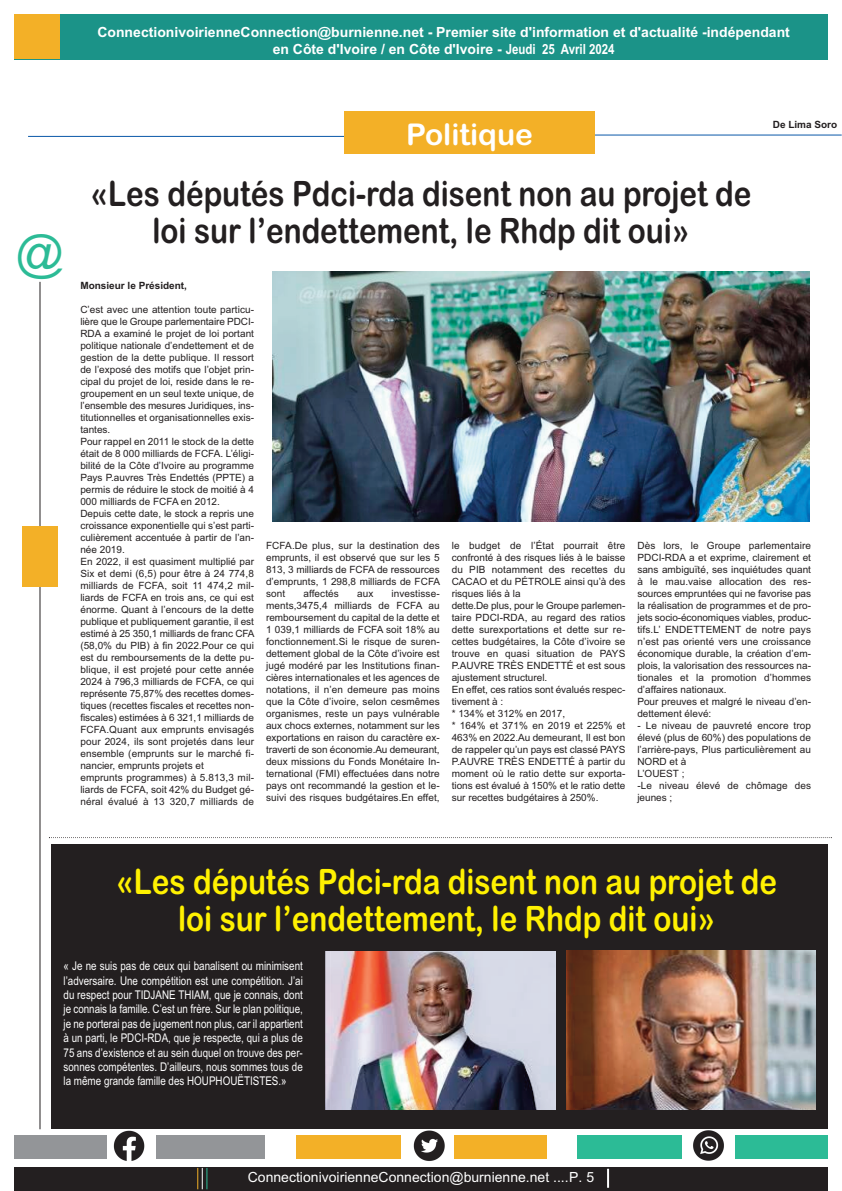
<style>
.page{position:relative;width:842px;height:1191px;background:#fff}
.page>*{position:absolute;margin:0;border:0;box-sizing:border-box;transform-origin:0 0}
.t1{font:48px "Arial";color:#2cbb96}
.t2{font:35px/37px "Arial Rounded MT Bold";color:#231f20;text-align:center;scale:.85 1}
.t3{font:35px/37px "Arial Rounded MT Bold";color:#fff101;text-align:center;scale:.85 1}
.t4{font:30px "Arial Rounded MT Bold";color:#fff}
.t5{font:700 14px/16.8px "Arial";color:#fff;text-align:center}
.t6{font:14px "Arial";color:#fff}
.t7{font:12px/14.4px "Arial Narrow";color:#fff;text-align:justify}
.t8{font:10px/12px "Arial";color:#231f20}
.t9{font:700 10px "Arial";color:#231f20}
.s1{font-family:"Arial Narrow"}
</style>
<div class="page">
<div style="left:51px;top:844px;width:777px;height:285px;background:#231f20"></div>
<div style="left:14px;top:14px;width:814px;height:46px;background:#1b9388"></div>
<div style="left:14px;top:14px;width:46px;height:45px;background:#f3b027"></div>
<div style="left:14px;top:1135px;width:251px;height:24px;background:#939598"></div>
<div style="left:296px;top:1135px;width:250px;height:24px;background:#f3b027"></div>
<div style="left:577px;top:1135px;width:251px;height:24px;background:#2cbb96"></div>
<div style="left:14px;top:1167px;width:814px;height:23px;background:#231f20"></div>
<img style="left:107px;top:1130px;width:49px;height:31px">
<img style="left:401px;top:1130px;width:52px;height:31px">
<img style="left:683px;top:1130px;width:52px;height:31px">
<svg style="left:197px;top:1167px;width:10px;height:22px"></svg>
<svg style="left:607px;top:1168px;width:2px;height:19px"></svg>
<hr style="left:28px;top:136px;width:360px;height:1px;background:#0a58a8">
<hr style="left:422px;top:134px;width:420px;height:1px;background:#0a58a8">
<div style="left:345px;top:111px;width:250px;height:42px;background:#f3b027"></div>
<img style="left:273px;top:272px;width:536px;height:250px">
<hr style="left:39px;top:282px;width:1px;height:847px;background:#231f20">
<div style="left:22px;top:526px;width:36px;height:61px;background:#f3b027"></div>
<svg style="left:49px;top:837px;width:783px;height:1px"></svg>
<img style="left:326px;top:952px;width:229px;height:157px">
<img style="left:566px;top:950px;width:250px;height:159px">
<h3 class="t5" style="left:97px;top:24px;width:694px">ConnectionivoirienneConnection@burnienne.net - Premier site d'information et d'actualité -indépendant en Côte d'Ivoire / en Côte d'Ivoire - <span class="s1">Jeudi 25 Avril 2024</span></h3>
<h1 class="t1" style="left:15px;top:224px;width:50px">@</h1>
<h3 class="t4" style="left:406px;top:117px;width:128px">Politique</h3>
<h2 class="t2" style="left:91px;top:176px;width:779px">«Les députés Pdci-rda disent non au projet de loi sur l’endettement, le Rhdp dit oui»</h2>
<p class="t9" style="left:773px;top:119px;width:66px">De Lima Soro</p>
<p class="t9" style="left:80px;top:280px;width:108px">Monsieur le Président,</p>
<p class="t8" style="left:80px;top:303px;width:176px">C’est avec une attention toute particu&shy;lière que le Groupe parlementaire PDCI-RDA a examiné le projet de loi portant politique nationale d’endettement et de gestion de la dette publique. Il ressort de l’exposé des motifs que l’objet prin&shy;cipal du projet de loi, reside dans le re&shy;groupement en un seul texte unique, de l’ensemble des mesures Juridiques, ins&shy;titutionnelles et organisationnelles exis&shy;tantes.<br>Pour rappel en 2011 le stock de la dette était de 8 000 milliards de FCFA. L’éligi&shy;bilité de la Côte d’Ivoire au programme Pays P.auvres Très Endettés (PPTE) a permis de réduire le stock de moitié à 4<br>000 milliards de FCFA en 2012.<br>Depuis cette date, le stock a repris une croissance exponentielle qui s’est parti&shy;culièrement accentuée à partir de l’an&shy;née 2019.<br>En 2022, il est quasiment multiplié par Six et demi (6,5) pour être à 24 774,8 milliards de FCFA, soit 11 474,2 mil&shy;liards de FCFA en trois ans, ce qui est énorme. Quant à l’encours de la dette publique et publiquement garantie, il est estimé à 25 350,1 milliards de franc CFA (58,0% du PIB) à fin 2022.Pour ce qui est du remboursements de la dette pu&shy;blique, il est projeté pour cette année 2024 à 796,3 milliards de FCFA, ce qui représente 75,87% des recettes domes&shy;tiques (recettes fiscales et recettes non&shy;fiscales) estimées à 6 321,1 milliards de FCFA.Quant aux emprunts envisagés pour 2024, ils sont projetés dans leur ensemble (emprunts sur le marché fi&shy;nancier, emprunts projets et<br>emprunts programmes) à 5.813,3 mil&shy;liards de FCFA, soit 42% du Budget gé&shy;néral évalué à 13 320,7 milliards de</p>
<p class="t8" style="left:266px;top:540px;width:176px;text-align:justify">FCFA.De plus, sur la destination des emprunts, il est observé que sur les 5<br>813, 3 milliards de FCFA de ressources d’emprunts, 1 298,8 milliards de FCFA sont</p>
<p class="t8" style="left:303px;top:588px;width:37px">affectés</p>
<p class="t8" style="left:357px;top:588px;width:18px">aux</p>
<p class="t8" style="left:266px;top:588px;width:175px;text-align:justify;text-indent:125px">investisse&shy;ments,3475,4 milliards de FCFA au remboursement du capital de la dette et 1 039,1 milliards de FCFA soit 18% au fonctionnement.Si le risque de suren&shy;dettement global de la Côte d’ivoire est jugé modéré par les Institutions finan&shy;cières internationales et les agences de notations, il n’en demeure pas moins que la Côte d’ivoire, selon cesmêmes organismes, reste un pays vulnérable aux chocs externes, notamment sur les exportations en raison du caractère ex&shy;traverti de son économie.Au demeurant, deux missions du Fonds Monétaire In&shy;ternational (FMI) effectuées dans notre pays ont recommandé la gestion et le&shy;suivi des risques budgétaires.En effet,</p>
<p class="t8" style="left:452px;top:540px;width:175px">le budget de l’État pourrait être confronté à des risques liés à le baisse du PIB notamment des recettes du<br>CACAO et du PÉTROLE ainsi qu’à des risques liés à la<br>dette.De plus, pour le Groupe parlemen&shy;taire PDCI-RDA, au regard des ratios dette surexportations et dette sur re&shy;cettes budgétaires, la Côte d’ivoire se trouve en quasi situation de PAYS<br>P.AUVRE TRÈS ENDETTÉ et est sous ajustement structurel.<br>En effet, ces ratios sont évalués respec&shy;tivement à :<br>* 134% et 312% en 2017,<br>* 164% et 371% en 2019 et 225% et<br>463% en 2022.Au demeurant, Il est bon de rappeler qu’un pays est classé PAYS<br>P.AUVRE TRÈS ENDETTÉ à partir du moment où le ratio dette sur exporta&shy;tions est évalué à 150% et le ratio dette sur recettes budgétaires à 250%.</p>
<p class="t8" style="left:637px;top:540px;width:175px">Dès lors, le Groupe parlementaire PDCI-RDA a et exprime, clairement et sans ambiguïté, ses inquiétudes quant à le mau.vaise allocation des res&shy;sources empruntées qui ne favorise pas la réalisation de programmes et de pro&shy;jets socio-économiques viables, produc&shy;tifs.L’ ENDETTEMENT de notre pays n’est pas orienté vers une croissance économique durable, la création d’em&shy;plois, la valorisation des ressources na&shy;tionales et la promotion d’hommes d’affaires nationaux.<br>Pour preuves et malgré le niveau d’en&shy;dettement élevé:</p>
<p class="t8" style="left:637px;top:720px;width:175px">- Le niveau de pauvreté encore trop élevé (plus de 60%) des populations de l’arrière-pays, Plus particulièrement au<br>NORD et à<br>L’OUEST ;<br>-Le niveau élevé de chômage des jeunes ;</p>
<h2 class="t3" style="left:116px;top:863px;width:779px">«Les députés Pdci-rda disent non au projet de loi sur l’endettement, le Rhdp dit oui»</h2>
<p class="t7" style="left:64px;top:958px;width:241px">« Je ne suis pas de ceux qui banalisent ou minimisent l’adversaire. Une compétition est une compétition. J’ai du respect pour TIDJANE THIAM, que je connais, dont je connais la famille. C’est un frère. Sur le plan politique, je ne porterai pas de jugement non plus, car il appartient à un parti, le PDCI-RDA, que je respecte, qui a plus de 75 ans d’existence et au sein duquel on trouve des per&shy;sonnes compétentes. D’ailleurs, nous sommes tous de la même grande famille des HOUPHOUËTISTES.»</p>
<h3 class="t6" style="left:248px;top:1169px;width:348px">ConnectionivoirienneConnection@burnienne.net ....P. 5</h3>
</div>
